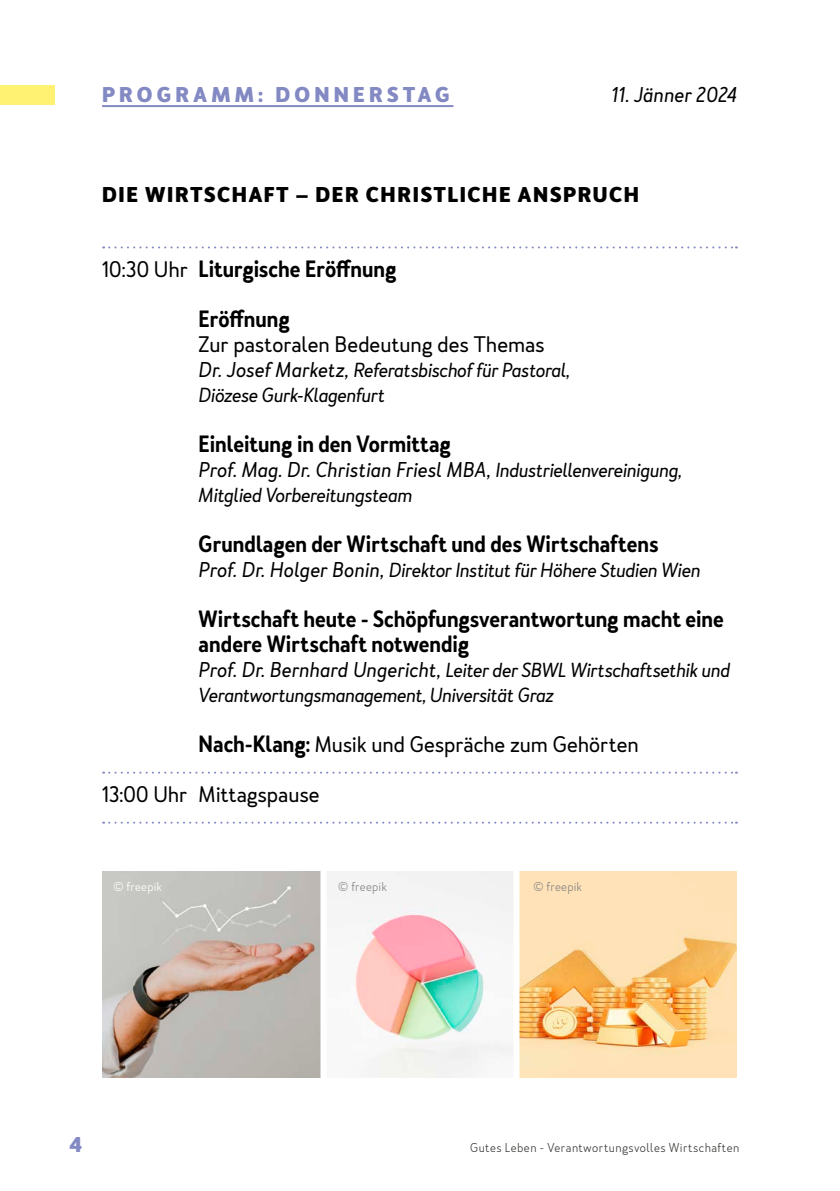
<style>
.page{position:relative;width:840px;height:1191px;background:#fff}
.page>*{position:absolute;margin:0;border:0;box-sizing:border-box;transform-origin:0 0}
.t1{font:600 22px/25px "Merlo Neue";color:#000;scale:.9 1}
.t2{font:21px "Merlo Neue";letter-spacing:-.005em;color:#000}
.t3{font:italic 20px "Merlo Neue";color:#000}
.t4{font:700 20px "Merlo Neue";letter-spacing:.08em;color:#000}
.t5{font:700 20px "Merlo Neue";letter-spacing:.21em;color:#8389c3}
.t6{font:italic 19px/25px "Merlo Neue";letter-spacing:-.025em;color:#000}
.t7{font:300 12px "Merlo Neue";letter-spacing:.035em;color:#3c3c3a}
.t8{font:300 12px "Merlo Neue";letter-spacing:.015em;color:#878786}
.t9{font:300 12px "Merlo Neue";letter-spacing:.015em;color:#fff}
.s1{font-weight:400;font-size:21px}
.s2{font-size:20px}
.s3{font-size:19px}
.s4{font-weight:600;font-size:22px}
</style>
<div class="page">
<hr style="left:102px;top:105px;width:351px;height:2px;background:#8389c3">
<svg style="left:103px;top:246px;width:633px;height:2px"></svg>
<svg style="left:103px;top:771px;width:633px;height:2px"></svg>
<svg style="left:103px;top:821px;width:633px;height:2px"></svg>
<div style="left:0;top:85px;width:55px;height:20px;background:#fff273"></div>
<img style="left:102px;top:871px;width:634px;height:206px">
<div style="left:320px;top:852px;width:6px;height:250px;background:#fff"></div>
<div style="left:513px;top:852px;width:6px;height:250px;background:#fff"></div>
<p class="t5" style="left:102px;top:81px;width:348px">PROGRAMM: DONNERSTAG</p>
<p class="t3" style="left:611px;top:82px;width:127px">11. Jänner 2024</p>
<p class="t4" style="left:102px;top:181px;width:538px">DIE WIRTSCHAFT – DER CHRISTLICHE ANSPRUCH</p>
<p class="t1" style="left:102px;top:257px;width:328px"><span class="s1">10:30 Uhr</span> Liturgische Eröffnung</p>
<p class="t1" style="left:198px;top:307px;width:103px">Eröffnung</p>
<p class="t2" style="left:198px;top:331px;width:347px">Zur pastoralen Bedeutung des Themas</p>
<p class="t6" style="left:198px;top:358px;width:373px"><span class="s2">Dr. Josef Marketz,</span> Referatsbischof für Pastoral,<br>Diözese Gurk-Klagenfurt</p>
<p class="t1" style="left:198px;top:432px;width:282px">Einleitung in den Vormittag</p>
<p class="t3" style="left:198px;top:457px;width:484px">Prof. Mag. Dr. Christian Friesl MBA, <span class="s3">Industriellenvereinigung,</span></p>
<p class="t6" style="left:198px;top:483px;width:215px">Mitglied Vorbereitungsteam</p>
<p class="t1" style="left:198px;top:532px;width:512px">Grundlagen der Wirtschaft und des Wirtschaftens</p>
<p class="t6" style="left:198px;top:558px;width:503px"><span class="s2">Prof. Dr. Holger Bonin,</span> Direktor Institut für Höhere Studien Wien</p>
<p class="t1" style="left:198px;top:607px;width:584px">Wirtschaft heute - Schöpfungsverantwortung macht eine andere Wirtschaft notwendig</p>
<p class="t6" style="left:198px;top:658px;width:533px"><span class="s2">Prof. Dr. Bernhard Ungericht,</span> Leiter der SBWL Wirtschaftsethik und<br>Verantwortungsmanagement, Universität Graz</p>
<p class="t2" style="left:198px;top:731px;width:441px"><span class="s4">Nach-Klang:</span> Musik und Gespräche zum Gehörten</p>
<p class="t2" style="left:102px;top:781px;width:219px">13:00 Uhr Mittagspause</p>
<p class="t9" style="left:113px;top:879px;width:50px">© freepik</p>
<p class="t8" style="left:338px;top:879px;width:50px">© freepik</p>
<p class="t8" style="left:533px;top:879px;width:50px">© freepik</p>
<p class="t5" style="left:70px;top:1131px;width:14px">4</p>
<p class="t7" style="left:470px;top:1140px;width:270px">Gutes Leben - Verantwortungsvolles Wirtschaften</p>
</div>
